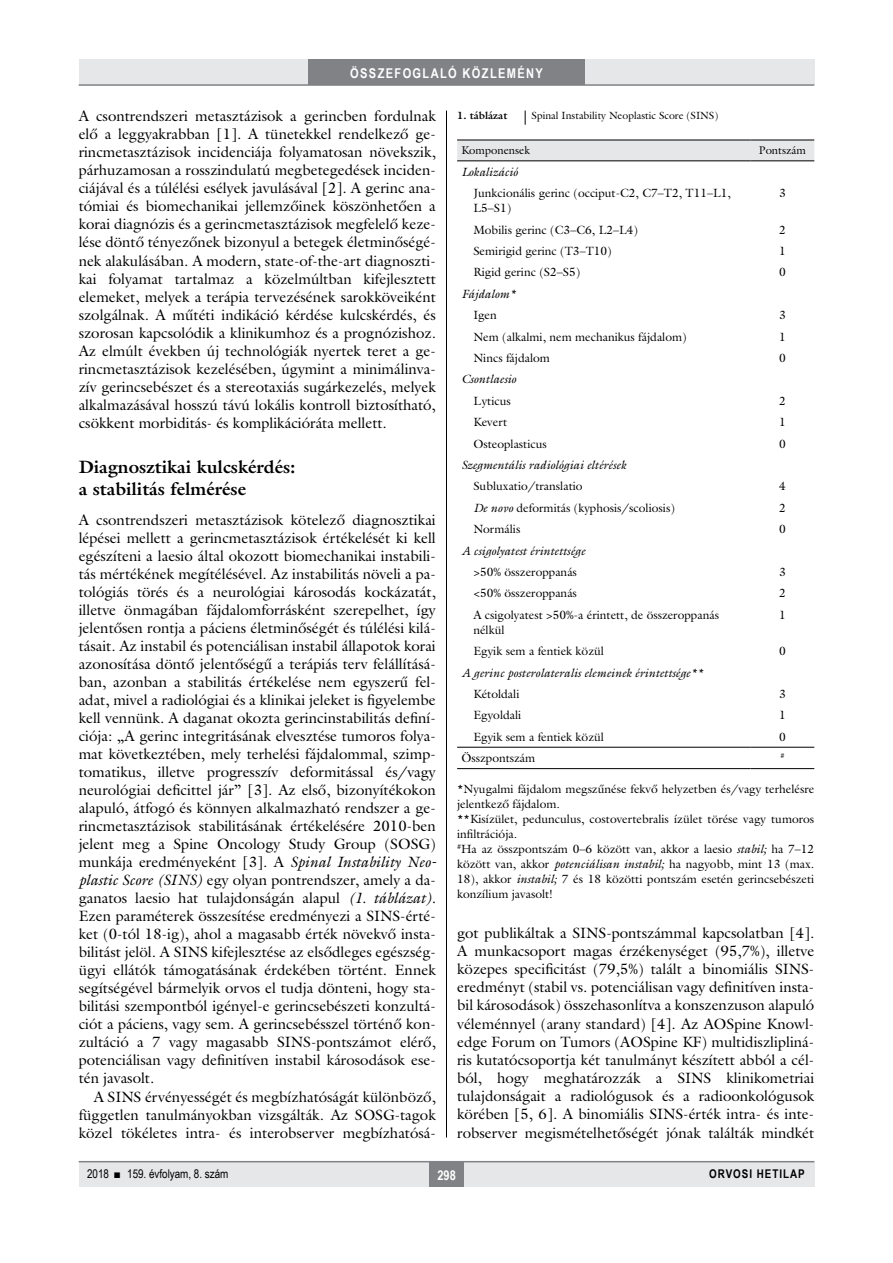
<style>
.page{position:relative;width:893px;height:1263px;background:#fff}
.page>*{position:absolute;margin:0;border:0;box-sizing:border-box;transform-origin:0 0}
.alcimbold{font:700 18px/21.6px "Galliard Reg";color:#000}
.Body_tompa{font:15px/18px "Galliard Reg";color:#000;text-align:justify}
.Body_Text{font:15px/18.1px "Galliard Reg";color:#000;text-align:justify}
.t1{font:700 13.5px "Arial Narrow";letter-spacing:.1em;color:#fff}
.tabla{font:12px/15px "Galliard Reg";color:#000}
.tompa_8_10{font:12px/15px "Galliard Reg";color:#000}
.tabla-2{font:italic 12px "Galliard Reg";color:#000}
.t2{font:12px "Arial Narrow";color:#000}
.t3{font:700 12px "Arial Narrow";letter-spacing:.08em;color:#000}
.tablafej{font:11.25px "Galliard Reg";color:#000}
.kepalairas2{font:10.5px "Galliard Reg";color:#000}
.kepalairas1{font:700 10.5px "Galliard Reg";color:#000}
.tabla-3{font:7.05px "Galliard Reg";color:#000}
.s1{font-style:italic}
</style>
<div class="page">
<div style="left:79px;top:1161px;width:735px;height:25px;background:#e6e7e8"></div>
<hr style="left:79px;top:1161px;width:735px;height:1px;background:#808285">
<div style="left:430px;top:1161px;width:34px;height:25px;background:#808285"></div>
<div style="left:79px;top:60px;width:735px;height:25px;background:#e6e7e8"></div>
<div style="left:308px;top:60px;width:277px;height:25px;background:#808285"></div>
<hr style="left:79px;top:84px;width:735px;height:2px;background:#808285">
<hr style="left:446px;top:111px;width:1px;height:1026px;background:#000">
<svg style="left:525px;top:111px;width:1px;height:14px"></svg>
<div style="left:457px;top:141px;width:357px;height:19px;background:#e6e7e8"></div>
<hr style="left:457px;top:140px;width:293px;height:1px;background:#000">
<hr style="left:750px;top:140px;width:64px;height:1px;background:#000">
<hr style="left:457px;top:160px;width:293px;height:1px;background:#000">
<hr style="left:750px;top:160px;width:64px;height:1px;background:#000">
<hr style="left:457px;top:768px;width:293px;height:1px;background:#000">
<hr style="left:750px;top:768px;width:64px;height:1px;background:#000">
<hr style="left:457px;top:747px;width:293px;height:1px;background:#000">
<hr style="left:750px;top:747px;width:64px;height:1px;background:#000">
<p class="t1" style="left:350px;top:63px;width:194px">ÖSSZEFOGLALÓ KÖZLEMÉNY</p>
<p class="Body_tompa" style="left:79px;top:107px;width:359px">A csontrendszeri metasztázisok a gerincben fordulnak elő a leggyakrabban [1]. A tünetekkel rendelkező ge&shy;rincmetasztázisok incidenciája folyamatosan növekszik, párhuzamosan a rosszindulatú megbetegedések inciden&shy;ciájával és a túlélési esélyek javulásával [2]. A gerinc ana&shy;tómiai és biomechanikai jellemzőinek köszönhetően a korai diagnózis és a gerincmetasztázisok megfelelő keze&shy;lése döntő tényezőnek bizonyul a betegek életminőségé&shy;nek alakulásában. A modern, state-of-the-art diagnoszti&shy;kai folyamat tartalmaz a közelmúltban kifejlesztett elemeket, melyek a terápia tervezésének sarokköveiként szolgálnak. A műtéti indikáció kérdése kulcskérdés, és szorosan kapcsolódik a klinikumhoz és a prognózishoz.<br>Az elmúlt években új technológiák nyertek teret a ge&shy;rincmetasztázisok kezelésében, úgymint a minimálinva&shy;zív gerincsebészet és a stereotaxiás sugárkezelés, melyek alkalmazásával hosszú távú lokális kontroll biztosítható, csökkent morbiditás- és komplikációráta mellett.</p>
<p class="alcimbold" style="left:79px;top:456px;width:218px">Diagnosztikai kulcskérdés: a stabilitás felmérése</p>
<p class="Body_tompa" style="left:79px;top:511px;width:359px">A csontrendszeri metasztázisok kötelező diagnosztikai lépései mellett a gerincmetasztázisok értékelését ki kell egészíteni a laesio által okozott biomechanikai instabili&shy;tás mértékének megítélésével. Az instabilitás növeli a pa&shy;tológiás törés és a neurológiai károsodás kockázatát, illetve önmagában fájdalomforrásként szerepelhet, így jelentősen rontja a páciens életminőségét és túlélési kilá&shy;tásait. Az instabil és potenciálisan instabil állapotok korai azonosítása döntő jelentőségű a terápiás terv felállításá&shy;ban, azonban a stabilitás értékelése nem egyszerű fel&shy;adat, mivel a radiológiai és a klinikai jeleket is figyelembe kell vennünk. A daganat okozta gerincinstabilitás definí&shy;ciója: „A gerinc integritásának elvesztése tumoros folya&shy;mat következtében, mely terhelési fájdalommal, szimp&shy;tomatikus, illetve progresszív deformitással és/vagy neurológiai deficittel jár” [3]. Az első, bizonyítékokon alapuló, átfogó és könnyen alkalmazható rendszer a ge&shy;rincmetasztázisok stabilitásának értékelésére 2010-ben jelent meg a Spine Oncology Study Group (SOSG) munkája eredményeként [3]. A <span class="s1">Spinal Instability Neo&shy;plastic Score (SINS)</span> egy olyan pontrendszer, amely a da&shy;ganatos laesio hat tulajdonságán alapul <span class="s1">(1. táblázat).<br></span>Ezen paraméterek összesítése eredményezi a SINS-érté&shy;ket (0-tól 18-ig), ahol a magasabb érték növekvő insta&shy;bilitást jelöl. A SINS kifejlesztése az elsődleges egészség&shy;ügyi ellátók támogatásának érdekében történt. Ennek segítségével bármelyik orvos el tudja dönteni, hogy sta&shy;bilitási szempontból igényel-e gerincsebészeti konzultá&shy;ciót a páciens, vagy sem. A gerincsebésszel történő kon&shy;zultáció a 7 vagy magasabb SINS-pontszámot elérő, potenciálisan vagy definitíven instabil károsodások ese&shy;tén javasolt.</p>
<p class="Body_Text" style="left:79px;top:1087px;width:359px;text-indent:15px">A SINS érvényességét és megbízhatóságát különböző, független tanulmányokban vizsgálták. Az SOSG-tagok közel tökéletes intra- és interobserver megbízhatósá-</p>
<p class="kepalairas1" style="left:457px;top:109px;width:52px">1. táblázat</p>
<p class="kepalairas2" style="left:531px;top:109px;width:188px">Spinal Instability Neoplastic Score (SINS)</p>
<p class="tablafej" style="left:461px;top:144px;width:70px">Komponensek</p>
<p class="tablafej" style="left:759px;top:144px;width:49px">Pontszám</p>
<p class="tabla-2" style="left:461px;top:164px;width:58px">Lokalizáció</p>
<p class="tabla" style="left:473px;top:186px;width:259px">Junkcionális gerinc (occiput-C2, C7–T2, T11–L1,<br>L5–S1)</p>
<p class="tabla" style="left:779px;top:186px;width:8px">3</p>
<p class="tabla" style="left:473px;top:222px;width:166px">Mobilis gerinc (C3–C6, L2–L4)</p>
<p class="tabla" style="left:779px;top:222px;width:8px">2</p>
<p class="tabla" style="left:473px;top:243px;width:140px">Semirigid gerinc (T3–T10)</p>
<p class="tabla" style="left:779px;top:243px;width:8px">1</p>
<p class="tabla" style="left:473px;top:265px;width:109px">Rigid gerinc (S2–S5)</p>
<p class="tabla" style="left:779px;top:265px;width:8px">0</p>
<p class="tabla-2" style="left:461px;top:286px;width:56px">Fájdalom*</p>
<p class="tabla" style="left:473px;top:307px;width:25px">Igen</p>
<p class="tabla" style="left:779px;top:307px;width:8px">3</p>
<p class="tabla" style="left:473px;top:329px;width:215px">Nem (alkalmi, nem mechanikus fájdalom)</p>
<p class="tabla" style="left:779px;top:329px;width:8px">1</p>
<p class="tabla" style="left:473px;top:350px;width:78px">Nincs fájdalom</p>
<p class="tabla" style="left:779px;top:350px;width:8px">0</p>
<p class="tabla-2" style="left:461px;top:372px;width:56px">Csontlaesio</p>
<p class="tabla" style="left:473px;top:393px;width:39px">Lyticus</p>
<p class="tabla" style="left:779px;top:393px;width:8px">2</p>
<p class="tabla" style="left:473px;top:414px;width:35px">Kevert</p>
<p class="tabla" style="left:779px;top:414px;width:8px">1</p>
<p class="tabla" style="left:473px;top:436px;width:75px">Osteoplasticus</p>
<p class="tabla" style="left:779px;top:436px;width:8px">0</p>
<p class="tabla-2" style="left:461px;top:457px;width:166px">Szegmentális radiológiai eltérések</p>
<p class="tabla" style="left:473px;top:479px;width:111px">Subluxatio/translatio</p>
<p class="tabla" style="left:779px;top:479px;width:8px">4</p>
<p class="tabla" style="left:473px;top:500px;width:203px"><span class="s1">De novo</span> deformitás (kyphosis/scoliosis)</p>
<p class="tabla" style="left:779px;top:500px;width:8px">2</p>
<p class="tabla" style="left:473px;top:521px;width:48px">Normális</p>
<p class="tabla" style="left:779px;top:521px;width:8px">0</p>
<p class="tabla-2" style="left:461px;top:543px;width:125px">A csigolyatest érintettsége</p>
<p class="tabla" style="left:473px;top:564px;width:105px">&gt;50% összeroppanás</p>
<p class="tabla" style="left:779px;top:564px;width:8px">3</p>
<p class="tabla" style="left:473px;top:586px;width:105px">&lt;50% összeroppanás</p>
<p class="tabla" style="left:779px;top:586px;width:8px">2</p>
<p class="tabla" style="left:473px;top:607px;width:247px">A csigolyatest &gt;50%-a érintett, de összeroppanás nélkül</p>
<p class="tabla" style="left:779px;top:607px;width:8px">1</p>
<p class="tabla" style="left:473px;top:643px;width:132px">Egyik sem a fentiek közül</p>
<p class="tabla" style="left:779px;top:643px;width:8px">0</p>
<p class="tabla-2" style="left:461px;top:665px;width:243px">A gerinc posterolateralis elemeinek érintettsége**</p>
<p class="tabla" style="left:473px;top:686px;width:48px">Kétoldali</p>
<p class="tabla" style="left:779px;top:686px;width:8px">3</p>
<p class="tabla" style="left:473px;top:708px;width:50px">Egyoldali</p>
<p class="tabla" style="left:779px;top:708px;width:8px">1</p>
<p class="tabla" style="left:473px;top:729px;width:132px">Egyik sem a fentiek közül</p>
<p class="tabla" style="left:779px;top:729px;width:8px">0</p>
<p class="tabla" style="left:461px;top:750px;width:75px">Összpontszám</p>
<p class="tabla-3" style="left:780px;top:751px;width:5px">#</p>
<p class="tompa_8_10" style="left:457px;top:781px;width:359px">*Nyugalmi fájdalom megszűnése fekvő helyzetben és/vagy terhelésre jelentkező fájdalom.</p>
<p class="tompa_8_10" style="left:457px;top:811px;width:359px">**Kisízület, pedunculus, costovertebralis ízület törése vagy tumoros infiltrációja.</p>
<p class="tompa_8_10" style="left:457px;top:841px;width:359px;text-align:justify"><sup>#</sup>Ha az összpontszám 0–6 között van, akkor a laesio <span class="s1">stabil;</span> ha 7–12 között van, akkor <span class="s1">potenciálisan instabil;</span> ha nagyobb, mint 13 (max.<br>18), akkor <span class="s1">instabil;</span> 7 és 18 közötti pontszám esetén gerincsebészeti konzílium javasolt!</p>
<p class="Body_Text" style="left:457px;top:923px;width:359px;text-align:left">got publikáltak a SINS-pontszámmal kapcsolatban [4].<br>A munkacsoport magas érzékenységet (95,7%), illetve közepes specificitást (79,5%) talált a binomiális SINS&shy;eredményt (stabil vs. potenciálisan vagy definitíven insta&shy;bil károsodások) összehasonlítva a konszenzuson alapuló véleménnyel (arany standard) [4]. Az AOSpine Knowl&shy;edge Forum on Tumors (AOSpine KF) multidiszlipliná&shy;ris kutatócsoportja két tanulmányt készített abból a cél&shy;ból, hogy meghatározzák a SINS klinikometriai tulajdonságait a radiológusok és a radioonkológusok körében [5, 6]. A binomiális SINS-érték intra- és inte&shy;robserver megismételhetőségét jónak találták mindkét</p>
<p class="t2" style="left:87px;top:1165px;width:143px">2018 ■ 159. évfolyam, 8. szám</p>
<p class="t1" style="left:437px;top:1165px;width:20px">298</p>
<p class="t3" style="left:709px;top:1165px;width:97px">ORVOSI HETILAP</p>
</div>
